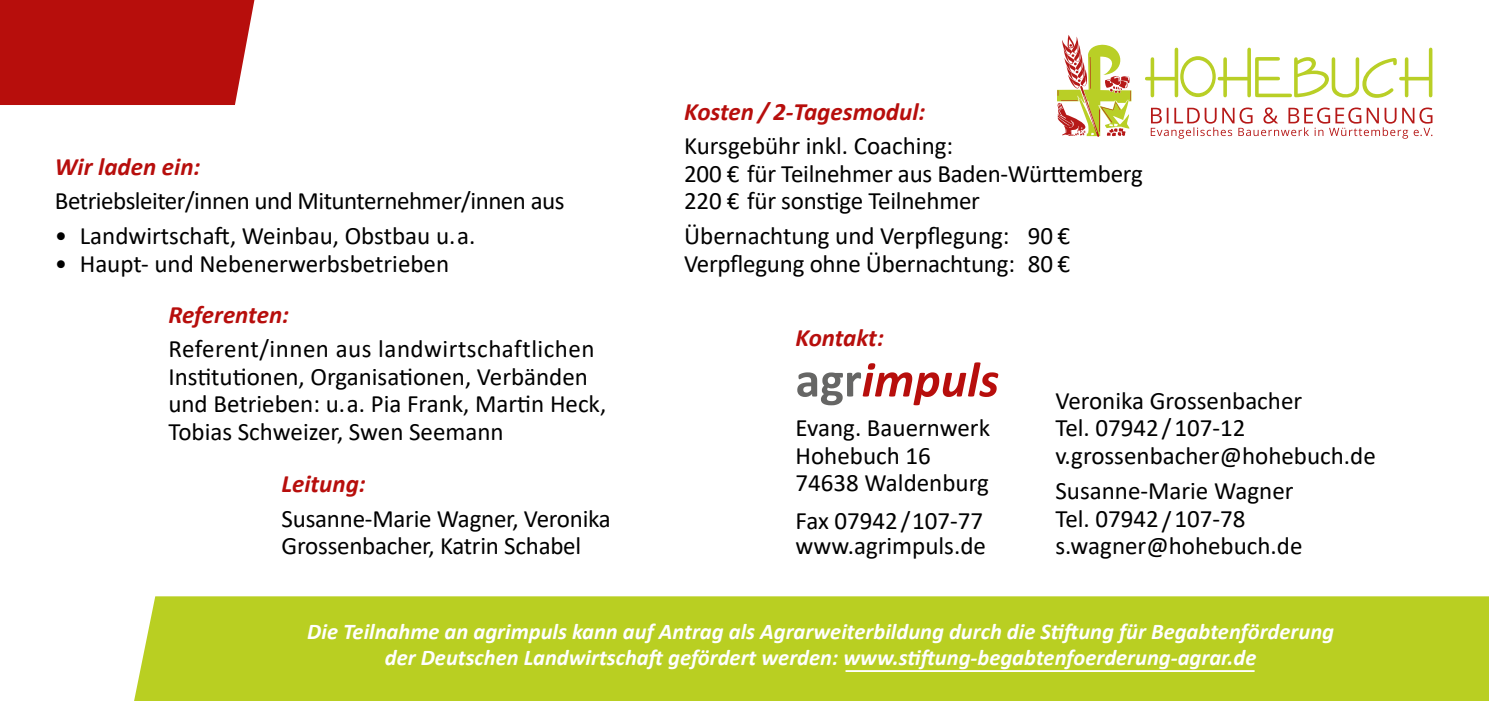
<style>
.page{position:relative;width:1489px;height:701px;background:#fff}
.page>*{position:absolute;margin:0;border:0;box-sizing:border-box;transform-origin:0 0}
.t1{font:italic 700 50px "Calibri";color:#b70e0c}
.t2{font:25px/27.5px "Calibri";color:#000}
.t3{font:italic 700 25px "Calibri";color:#b70e0c}
.t4{font:25px "Calibri";letter-spacing:-.02em;color:#000}
.t5{font:italic 700 22.5px/25px "Calibri";color:#fff;text-align:center}
.s1{font-style:normal;color:#666665}
</style>
<div class="page">
<div style="left:134px;top:596px;width:1354px;height:104px;background:#b9cf22"></div>
<div style="left:0;top:0;width:255px;height:105px;background:#b70e0c"></div>
<svg style="left:1145px;top:48px;width:287px;height:50px"></svg>
<svg style="left:1150px;top:107px;width:282px;height:32px"></svg>
<svg style="left:1057px;top:35px;width:74px;height:102px"></svg>
<hr style="left:845px;top:669px;width:409px;height:2px;background:#fff">
<p class="t3" style="left:55px;top:149px;width:147px">Wir laden ein:</p>
<p class="t4" style="left:55px;top:184px;width:511px">Betriebsleiter/innen und Mitunternehmer/innen aus</p>
<p class="t2" style="left:55px;top:221px;width:422px">• Landwirtschaft, Weinbau, Obstbau u. a.</p>
<p class="t2" style="left:55px;top:249px;width:396px">• Haupt- und Nebenerwerbsbetrieben</p>
<p class="t3" style="left:168px;top:296px;width:122px">Referenten:</p>
<p class="t2" style="left:168px;top:334px;width:439px">Referent/innen aus landwirtschaftlichen Institutionen, Organisationen, Verbänden und Betrieben: u. a. Pia Frank, Martin Heck, Tobias Schweizer, Swen Seemann</p>
<p class="t3" style="left:281px;top:465px;width:86px">Leitung:</p>
<p class="t2" style="left:281px;top:503px;width:331px">Susanne-Marie Wagner, Veronika<br>Grossenbacher, Katrin Schabel</p>
<p class="t3" style="left:684px;top:94px;width:243px">Kosten / 2-Tagesmodul:</p>
<p class="t2" style="left:684px;top:132px;width:460px">Kursgebühr inkl. Coaching:<br>200 € für Teilnehmer aus Baden-Württemberg<br>220 € für sonstige Teilnehmer</p>
<p class="t2" style="left:684px;top:221px;width:387px">Übernachtung und Verpflegung: 90 €<br>Verpflegung ohne Übernachtung: 80 €</p>
<p class="t3" style="left:795px;top:319px;width:90px">Kontakt:</p>
<h1 class="t1" style="left:795px;top:344px;width:205px"><span class="s1">agr</span>impuls</h1>
<p class="t2" style="left:795px;top:413px;width:196px">Evang. Bauernwerk<br>Hohebuch 16<br>74638 Waldenburg</p>
<p class="t2" style="left:795px;top:507px;width:192px;line-height:25px">Fax 07942 / 107-77 www.agrimpuls.de</p>
<p class="t2" style="left:1055px;top:385px;width:322px">Veronika Grossenbacher<br>Tel. 07942 / 107-12 v.grossenbacher@hohebuch.de</p>
<p class="t2" style="left:1055px;top:476px;width:248px">Susanne-Marie Wagner<br>Tel. 07942 / 107-78 s.wagner@hohebuch.de</p>
<p class="t5" style="left:307px;top:618px;width:1028px">Die Teilnahme an agrimpuls kann auf Antrag als Agrarweiterbildung durch die Stiftung für Begabtenförderung der Deutschen Landwirtschaft gefördert werden: www.stiftung-begabtenfoerderung-agrar.de</p>
</div>
